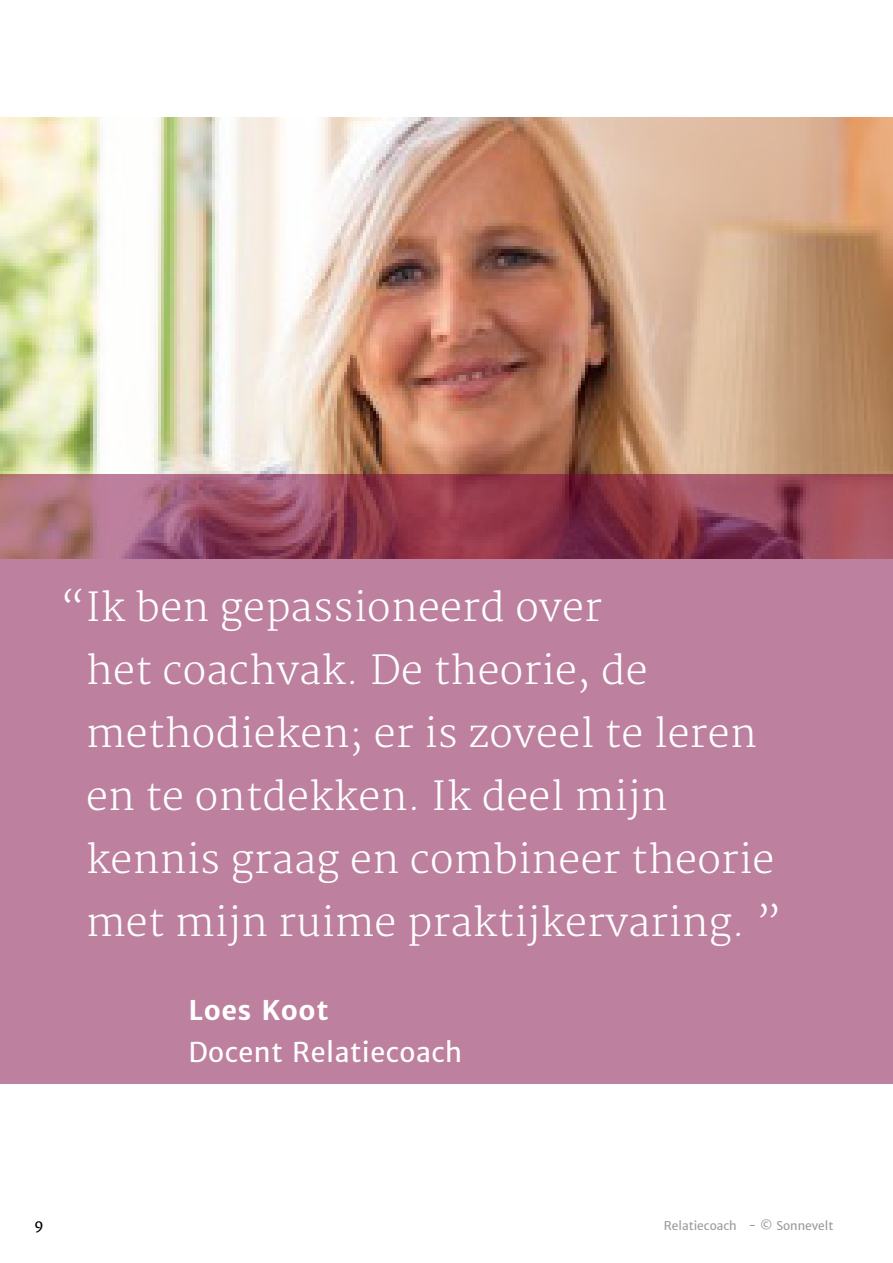
<style>
.page{position:relative;width:893px;height:1263px;background:#fff}
.page>*{position:absolute;margin:0;border:0;box-sizing:border-box;transform-origin:0 0}
.t1{font:300 39px/63px "Merriweather";letter-spacing:.01em;color:#fff}
.t2{font:27px "Merriweather Sans";letter-spacing:.02em;color:#fff}
.t3{font:700 27px "Merriweather Sans";letter-spacing:.02em;color:#fff}
.t4{font:14.1px "Merriweather Sans";color:#000}
.t5{font:12px "Merriweather Sans";color:#9d9d9c}
</style>
<div class="page">
<img style="left:0;top:117px;width:893px;height:357px">
<svg style="left:0;top:474px;width:893px;height:609px;background:#b77894"></svg>
<p class="t1" style="left:86px;top:577px;width:697px;text-indent:-25px">“Ik ben gepassioneerd over<br>het coachvak. De theorie, de methodieken; er is zoveel te leren en te ontdekken. Ik deel mijn kennis graag en combineer theorie met mijn ruime praktijkervaring. ”</p>
<p class="t3" style="left:188px;top:994px;width:142px">Loes Koot</p>
<p class="t2" style="left:188px;top:1036px;width:275px">Docent Relatiecoach</p>
<p class="t4" style="left:34px;top:1216px;width:11px">9</p>
<p class="t5" style="left:664px;top:1218px;width:171px">Relatiecoach - © Sonnevelt</p>
</div>
